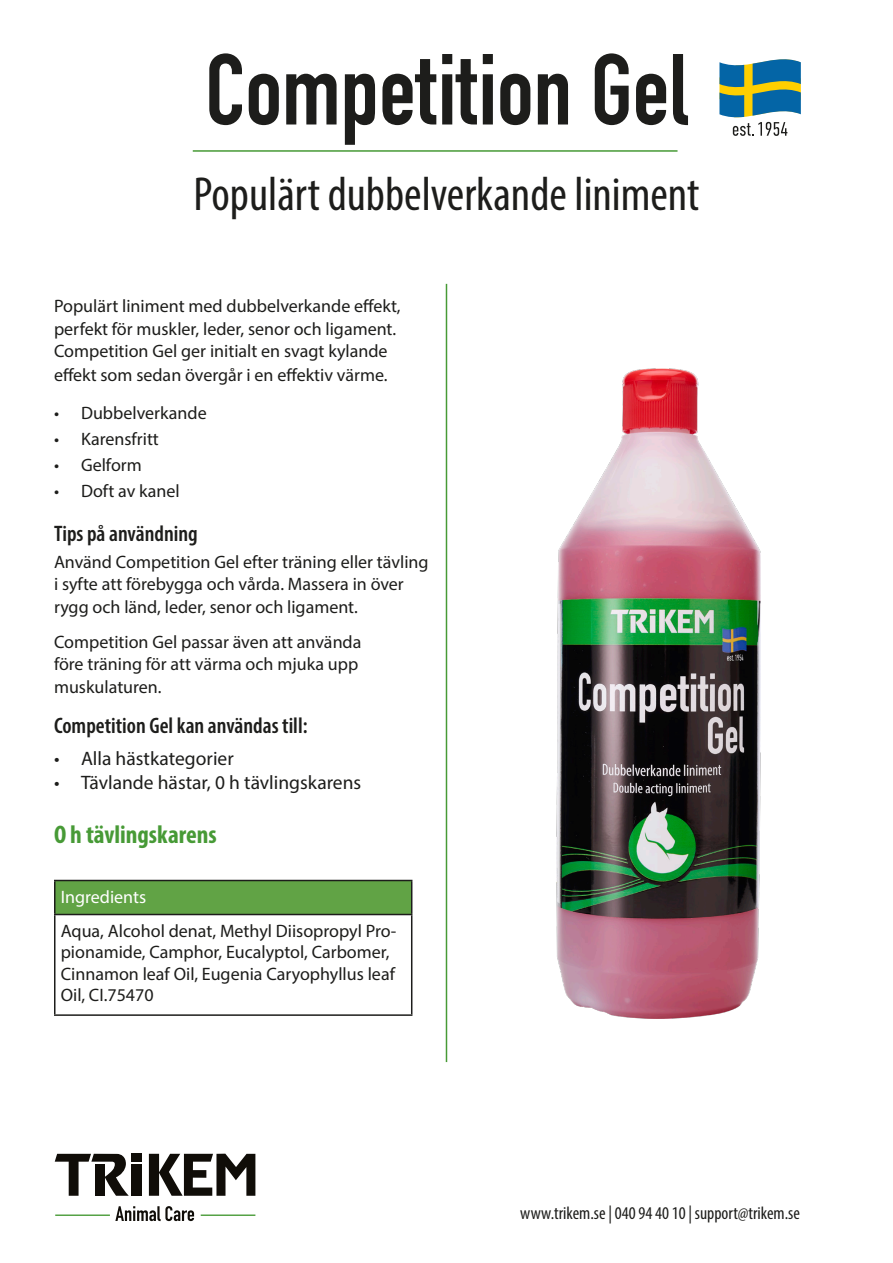
<style>
.page{position:relative;width:893px;height:1263px;background:#fff}
.page>*{position:absolute;margin:0;border:0;box-sizing:border-box;transform-origin:0 0}
.t1{font:99px "DIN Engschrift LT Pro";color:#1d1d1b}
.t2{font:condensed 48px "Myriad Pro";color:#1d1d1b}
.t3{font:700 condensed 25.5px "Myriad Pro";color:#479a36}
.t4{font:600 condensed 22.5px "Myriad Pro";color:#1d1d1b}
.t5{font:19.5px "Myriad Pro";color:#1d1d1b}
.t6{font:18px/22.5px "Myriad Pro";color:#1d1d1b}
.t7{font:condensed 18px "Myriad Pro";color:#1d1d1b}
.t8{font:18px "Myriad Pro";color:#fff}
</style>
<div class="page">
<svg style="left:719px;top:59px;width:82px;height:77px"></svg>
<hr style="left:193px;top:150px;width:484px;height:2px;background:#479a36">
<div style="left:131px;top:1153px;width:11px;height:9px;background:#100d08"></div>
<div style="left:132px;top:1164px;width:10px;height:32px;background:#100d08"></div>
<svg style="left:149px;top:1154px;width:106px;height:42px"></svg>
<svg style="left:55px;top:1154px;width:74px;height:42px"></svg>
<svg style="left:115px;top:1206px;width:79px;height:15px"></svg>
<hr style="left:201px;top:1214px;width:54px;height:2px;background:#479a36">
<hr style="left:55px;top:1214px;width:55px;height:2px;background:#479a36">
<div style="left:55px;top:880px;width:357px;height:34px;background:#61a345"></div>
<hr style="left:54px;top:880px;width:358px;height:1px;background:#1d1d1b">
<hr style="left:54px;top:881px;width:2px;height:33px;background:#1d1d1b">
<hr style="left:411px;top:881px;width:1px;height:33px;background:#1d1d1b">
<hr style="left:54px;top:914px;width:358px;height:1px;background:#1d1d1b">
<hr style="left:54px;top:915px;width:2px;height:99px;background:#1d1d1b">
<hr style="left:411px;top:915px;width:1px;height:99px;background:#1d1d1b">
<hr style="left:54px;top:1014px;width:358px;height:2px;background:#1d1d1b">
<img style="left:557px;top:368px;width:203px;height:650px">
<hr style="left:446px;top:284px;width:1px;height:778px;background:#479a36">
<p class="t1" style="left:205px;top:32px;width:484px">Competition Gel</p>
<p class="t2" style="left:194px;top:165px;width:507px">Populärt dubbelverkande liniment</p>
<p class="t6" style="left:54px;top:294px;width:348px">Populärt liniment med dubbelverkande effekt, perfekt för muskler, leder, senor och ligament.<br>Competition Gel ger initialt en svagt kylande effekt som sedan övergår i en effektiv värme.</p>
<p class="t6" style="left:54px;top:402px;width:154px">• Dubbelverkande</p>
<p class="t6" style="left:54px;top:427px;width:106px">• Karensfritt</p>
<p class="t6" style="left:54px;top:453px;width:89px">• Gelform</p>
<p class="t6" style="left:54px;top:479px;width:127px">• Doft av kanel</p>
<p class="t4" style="left:54px;top:519px;width:145px">Tips på användning</p>
<p class="t6" style="left:54px;top:550px;width:376px">Använd Competition Gel efter träning eller tävling i syfte att förebygga och vårda. Massera in över rygg och länd, leder, senor och ligament.</p>
<p class="t6" style="left:54px;top:630px;width:309px">Competition Gel passar även att använda före träning för att värma och mjuka upp muskulaturen.</p>
<p class="t4" style="left:54px;top:711px;width:255px">Competition Gel kan användas till:</p>
<p class="t5" style="left:54px;top:746px;width:181px">• Alla hästkategorier</p>
<p class="t5" style="left:54px;top:770px;width:309px">• Tävlande hästar, 0 h tävlingskarens</p>
<p class="t3" style="left:54px;top:819px;width:164px">O h tävlingskarens</p>
<p class="t8" style="left:61px;top:885px;width:87px">Ingredients</p>
<p class="t6" style="left:61px;top:919px;width:337px;line-height:21.6px">Aqua, Alcohol denat, Methyl Diisopropyl Pro&shy;pionamide, Camphor, Eucalyptol, Carbomer, Cinnamon leaf Oil, Eugenia Caryophyllus leaf Oil, CI.75470</p>
<p class="t7" style="left:520px;top:1202px;width:281px">www.trikem.se | 040 94 40 10 | support@trikem.se</p>
</div>
